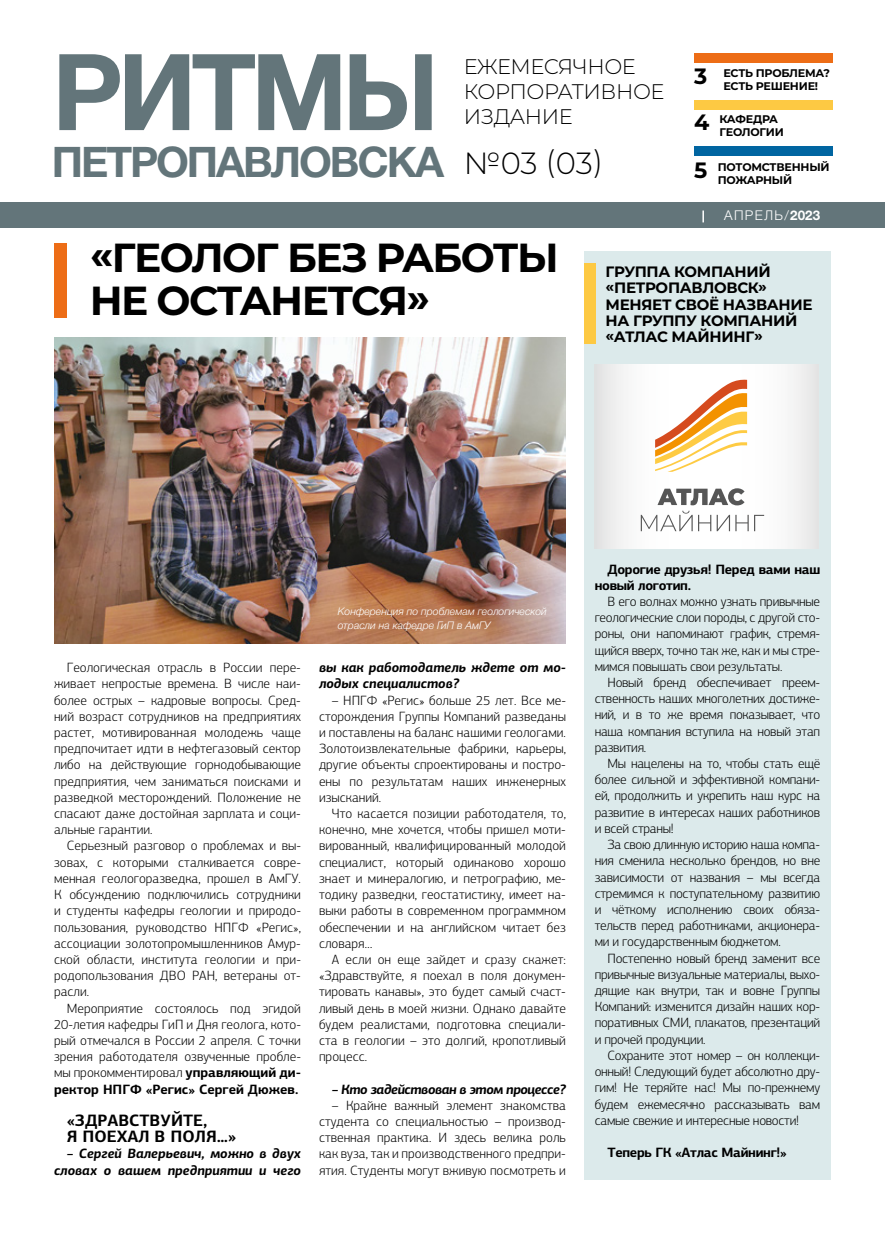
<style>
.page{position:relative;width:885px;height:1234px;background:#fff}
.page>*{position:absolute;margin:0;border:0;box-sizing:border-box;transform-origin:0 0}
.t1{font:700 106.5px "Helvetica Neue Cyr";letter-spacing:-.05em;color:#63757a}
.t2{font:700 42.3px "Helvetica Neue Cyr";letter-spacing:-.05em;color:#63757a}
.t3{font:700 40.5px/43.5px "Montserrat";letter-spacing:-.04em;color:#000}
.t4{font:300 30.6px "Montserrat";color:#000}
.t5{font:700 22.2px/45.9px "Montserrat";color:#000}
.t6{font:300 21.15px/24.6px "Montserrat";letter-spacing:-.02em;color:#000}
.t7{font:700 16.5px/16.2px "PF Agora Sans Pro";color:#000}
.t8{font:700 15px/16.4px "Montserrat";letter-spacing:-.02em;color:#000}
.t9{font:300 13.5px/16.2px "PF Agora Sans Pro";color:#000;text-align:justify}
.t10{font:italic 700 13.5px/16.2px "PF Agora Sans Pro";color:#000;text-align:right}
.t11{font:700 13.5px/16.2px "PF Agora Sans Pro";letter-spacing:-.02em;color:#000}
.t12{font:italic 700 13.5px "PF Agora Sans Pro";letter-spacing:-.03em;color:#000}
.t13{font:300 13.5px "Helvetica Neue Cyr";letter-spacing:.1em;color:#fff}
.t14{font:700 11.1px/13.2px "Montserrat";letter-spacing:-.02em;color:#000}
.t15{font:italic 300 10.5px/13.5px "Helvetica Neue Cyr";color:#fff}
.s1{font-weight:700}
</style>
<div class="page">
<div style="left:584px;top:251px;width:246px;height:928px;background:#dceaeb"></div>
<svg style="left:594px;top:364px;width:220px;height:185px"></svg>
<div style="left:694px;top:54px;width:138px;height:9px;background:#ed6d16"></div>
<div style="left:694px;top:100px;width:138px;height:9px;background:#fdc943"></div>
<div style="left:694px;top:147px;width:138px;height:9px;background:#0065a1"></div>
<div style="left:584px;top:263px;width:11px;height:81px;background:#fdc943"></div>
<div style="left:0;top:202px;width:884px;height:26px;background:#63757a"></div>
<svg style="left:702px;top:210px;width:2px;height:12px"></svg>
<div style="left:54px;top:243px;width:12px;height:75px;background:#ed6d16"></div>
<img style="left:54px;top:337px;width:512px;height:306px">
<svg style="left:640px;top:488px;width:124px;height:43px"></svg>
<svg style="left:655px;top:379px;width:92px;height:92px"></svg>
<h1 class="t1" style="left:52px;top:34px;width:388px">РИТМЫ</h1>
<h2 class="t2" style="left:52px;top:138px;width:393px">ПЕТРОПАВЛОВСКА</h2>
<h3 class="t6" style="left:463px;top:54px;width:202px">ЕЖЕМЕСЯЧНОЕ<br>КОРПОРАТИВНОЕ<br>ИЗДАНИЕ</h3>
<h3 class="t4" style="left:463px;top:143px;width:141px">№03 (03)</h3>
<h3 class="t5" style="left:694px;top:52px;width:17px">3<br>4</h3>
<h3 class="t5" style="left:694px;top:146px;width:15px">5</h3>
<p class="t14" style="left:723px;top:66px;width:108px">ЕСТЬ ПРОБЛЕМА?<br>ЕСТЬ РЕШЕНИЕ!</p>
<p class="t14" style="left:719px;top:112px;width:66px">КАФЕДРА<br>ГЕОЛОГИИ</p>
<p class="t14" style="left:717px;top:160px;width:113px">ПОТОМСТВЕННЫЙ<br>ПОЖАРНЫЙ</p>
<p class="t13" style="left:724px;top:208px;width:97px">АПРЕЛЬ/<span class="s1">2023</span></p>
<h3 class="t3" style="left:90px;top:234px;width:470px">«ГЕОЛОГ БЕЗ РАБОТЫ<br>НЕ ОСТАНЕТСЯ»</h3>
<p class="t8" style="left:605px;top:262px;width:208px">ГРУППА КОМПАНИЙ «ПЕТРОПАВЛОВСК»<br>МЕНЯЕТ СВОЁ НАЗВАНИЕ<br>НА ГРУППУ КОМПАНИЙ «АТЛАС МАЙНИНГ»</p>
<p class="t9" style="left:54px;top:659px;width:248px;text-indent:13px">Геологическая отрасль в России пере&shy;живает непростые времена. В числе наи&shy;более острых – кадровые вопросы. Сред&shy;ний возраст сотрудников на предприятиях растет, мотивированная молодежь чаще предпочитает идти в нефтегазовый сектор либо на действующие горнодобывающие предприятия, чем заниматься поисками и разведкой месторождений. Положение не спасают даже достойная зарплата и соци&shy;альные гарантии.</p>
<p class="t9" style="left:54px;top:837px;width:248px;text-indent:13px">Серьезный разговор о проблемах и вы&shy;зовах, с которыми сталкивается совре&shy;менная геологоразведка, прошел в АмГУ.<br>К обсуждению подключились сотрудники и студенты кафедры геологии и природо&shy;пользования, руководство НПГФ «Регис», ассоциации золотопромышленников Амур&shy;ской области, института геологии и при&shy;родопользования ДВО РАН, ветераны от&shy;расли.</p>
<p class="t9" style="left:54px;top:999px;width:248px;text-indent:13px">Мероприятие состоялось под эгидой 20-летия кафедры ГиП и Дня геолога, кото&shy;рый отмечался в России 2 апреля. С точки зрения работодателя озвученные пробле&shy;мы прокомментировал <span class="s1">управляющий ди&shy;ректор НПГФ «Регис» Сергей Дюжев.</span></p>
<p class="t7" style="left:67px;top:1111px;width:171px">«ЗДРАВСТВУЙТЕ,<br>Я ПОЕХАЛ В ПОЛЯ…»</p>
<p class="t10" style="left:54px;top:1145px;width:248px">– Сергей Валерьевич, можно в двух словах о вашем предприятии и чего</p>
<p class="t15" style="left:338px;top:605px;width:210px">Конференция по проблемам геологической отрасли на кафедре ГиП в АмГУ</p>
<p class="t10" style="left:319px;top:659px;width:248px;text-align:left">вы как работодатель ждете от мо&shy;лодых специалистов?</p>
<p class="t9" style="left:319px;top:691px;width:248px;text-indent:13px">– НПГФ «Регис» больше 25 лет. Все ме&shy;сторождения Группы Компаний разведаны и поставлены на баланс нашими геологами.<br>Золотоизвлекательные фабрики, карьеры, другие объекты спроектированы и постро&shy;ены по результатам наших инженерных изысканий.</p>
<p class="t9" style="left:319px;top:805px;width:248px;text-indent:13px">Что касается позиции работодателя, то, конечно, мне хочется, чтобы пришел моти&shy;вированный, квалифицированный молодой специалист, который одинаково хорошо знает и минералогию, и петрографию, ме&shy;тодику разведки, геостатистику, имеет на&shy;выки работы в современном программном обеспечении и на английском читает без словаря…</p>
<p class="t9" style="left:319px;top:951px;width:248px;text-indent:13px">А если он еще зайдет и сразу скажет: «Здравствуйте, я поехал в поля докумен&shy;тировать канавы», это будет самый счаст&shy;ливый день в моей жизни. Однако давайте будем реалистами, подготовка специали&shy;ста в геологии – это долгий, кропотливый процесс.</p>
<p class="t12" style="left:332px;top:1080px;width:236px">– Кто задействован в этом процессе?</p>
<p class="t9" style="left:319px;top:1096px;width:248px;text-indent:13px">– Крайне важный элемент знакомства студента со специальностью – производ&shy;ственная практика. И здесь велика роль как вуза, так и производственного предпри&shy;ятия. Студенты могут вживую посмотреть и</p>
<p class="t11" style="left:594px;top:560px;width:227px;text-indent:13px">Дорогие друзья! Перед вами наш новый логотип.</p>
<p class="t9" style="left:594px;top:593px;width:227px;text-indent:13px">В его волнах можно узнать привычные геологические слои породы, с другой сто&shy;роны, они напоминают график, стремя&shy;щийся вверх, точно так же, как и мы стре&shy;мимся повышать свои результаты.</p>
<p class="t9" style="left:594px;top:674px;width:227px;text-indent:13px">Новый бренд обеспечивает преем&shy;ственность наших многолетних достиже&shy;ний, и в то же время показывает, что наша компания вступила на новый этап развития.</p>
<p class="t9" style="left:594px;top:755px;width:227px;text-indent:13px">Мы нацелены на то, чтобы стать ещё более сильной и эффективной компани&shy;ей, продолжить и укрепить наш курс на развитие в интересах наших работников и всей страны!</p>
<p class="t9" style="left:594px;top:836px;width:227px;text-indent:13px">За свою длинную историю наша компа&shy;ния сменила несколько брендов, но вне зависимости от названия – мы всегда стремимся к поступательному развитию и чёткому исполнению своих обяза&shy;тельств перед работниками, акционера&shy;ми и государственным бюджетом.</p>
<p class="t9" style="left:594px;top:949px;width:227px;text-indent:13px">Постепенно новый бренд заменит все привычные визуальные материалы, выхо&shy;дящие как внутри, так и вовне Группы Компаний: изменится дизайн наших кор&shy;поративных СМИ, плакатов, презентаций и прочей продукции.</p>
<p class="t9" style="left:594px;top:1047px;width:227px;text-indent:13px">Сохраните этот номер – он коллекци&shy;онный! Следующий будет абсолютно дру&shy;гим! Не теряйте нас! Мы по-прежнему будем ежемесячно рассказывать вам самые свежие и интересные новости!</p>
<p class="t11" style="left:607px;top:1143px;width:181px">Теперь ГК «Атлас Майнинг!»</p>
</div>
